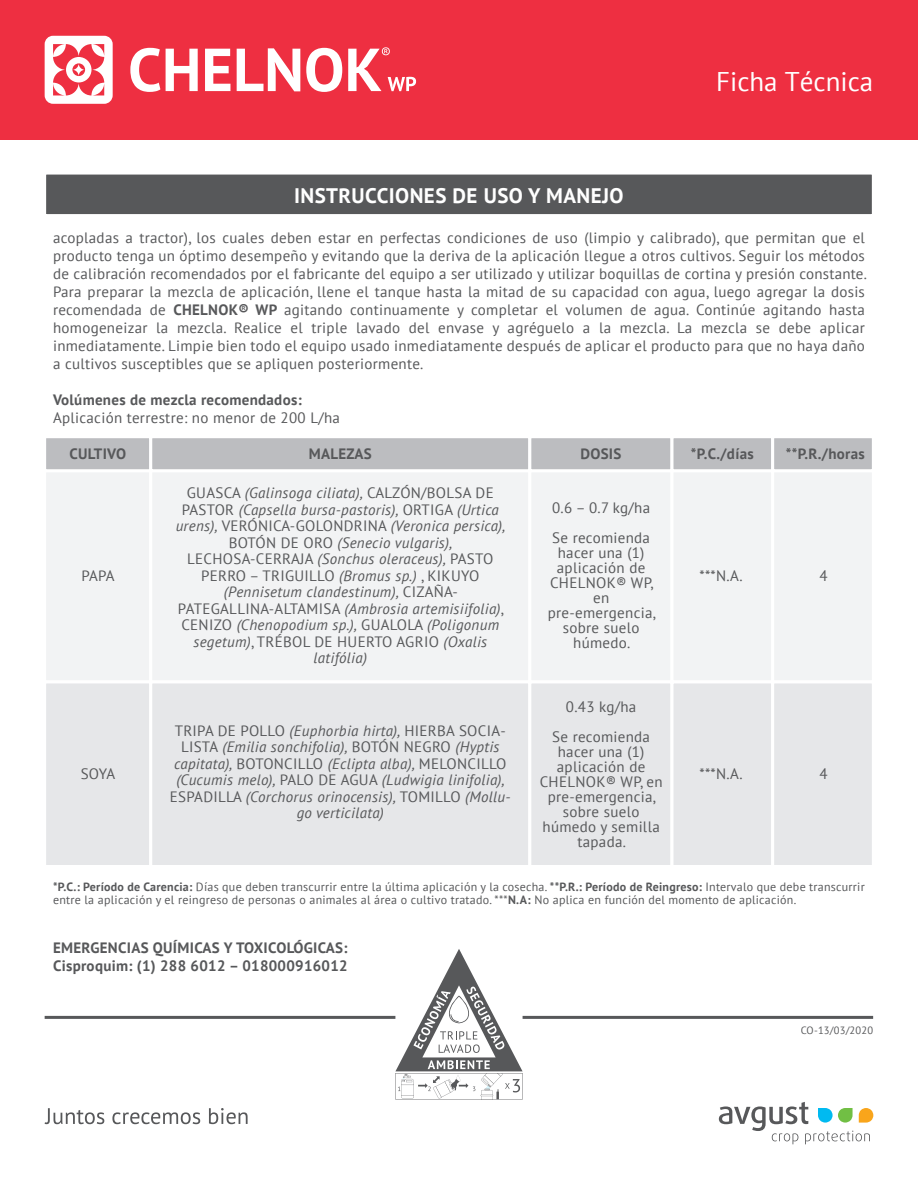
<style>
.page{position:relative;width:918px;height:1188px;background:#fff}
.page>*{position:absolute;margin:0;border:0;box-sizing:border-box;transform-origin:0 0}
.t1{font:27px "PT Sans";color:#fff}
.t2{font:700 21px "PT Sans";letter-spacing:.02em;color:#fff}
.t3{font:15px/15px "PT Sans";letter-spacing:.02em;color:#57585a;text-align:center}
.t4{font:italic 15px/16.5px "PT Sans";letter-spacing:.02em;color:#57585a;text-align:center}
.t5{font:700 15px/18px "PT Sans";letter-spacing:.02em;color:#57585a}
.t6{font:12px/13.5px "PT Sans";letter-spacing:.02em;color:#57585a}
.t7{font:10.5px "PT Sans";letter-spacing:.02em;color:#57585a}
.s1{font-weight:700}
.s2{font-style:normal}
</style>
<div class="page">
<div style="left:0;top:0;width:918px;height:139px;background:#ee2f41"></div>
<div style="left:46px;top:174px;width:826px;height:41px;background:#57585a"></div>
<svg style="left:719px;top:1102px;width:154px;height:42px"></svg>
<svg style="left:45px;top:1108px;width:59px;height:16px"></svg>
<svg style="left:112px;top:1112px;width:88px;height:12px"></svg>
<svg style="left:209px;top:1108px;width:39px;height:16px"></svg>
<svg style="left:395px;top:949px;width:128px;height:150px"></svg>
<hr style="left:45px;top:1016px;width:350px;height:3px;background:#57585a">
<hr style="left:523px;top:1016px;width:350px;height:3px;background:#57585a">
<div style="left:43px;top:469px;width:109px;height:214px;background:#f2f3f4;border:3px solid #fff"></div>
<div style="left:149px;top:469px;width:382px;height:214px;background:#f2f3f4;border:3px solid #fff"></div>
<div style="left:528px;top:469px;width:146px;height:214px;background:#f2f3f4;border:3px solid #fff"></div>
<div style="left:670px;top:469px;width:104px;height:214px;background:#f2f3f4;border:3px solid #fff"></div>
<div style="left:771px;top:469px;width:104px;height:214px;background:#f2f3f4;border:3px solid #fff"></div>
<div style="left:43px;top:680px;width:109px;height:188px;background:#e6e7e9;border:3px solid #fff"></div>
<div style="left:149px;top:680px;width:382px;height:188px;background:#e6e7e9;border:3px solid #fff"></div>
<div style="left:528px;top:680px;width:146px;height:188px;background:#e6e7e9;border:3px solid #fff"></div>
<div style="left:670px;top:680px;width:104px;height:188px;background:#e6e7e9;border:3px solid #fff"></div>
<div style="left:771px;top:680px;width:104px;height:188px;background:#e6e7e9;border:3px solid #fff"></div>
<div style="left:43px;top:435px;width:109px;height:37px;background:#bcbdc0;border:3px solid #fff"></div>
<div style="left:149px;top:435px;width:382px;height:37px;background:#bcbdc0;border:3px solid #fff"></div>
<div style="left:528px;top:435px;width:146px;height:37px;background:#bcbdc0;border:3px solid #fff"></div>
<div style="left:670px;top:435px;width:104px;height:37px;background:#bcbdc0;border:3px solid #fff"></div>
<div style="left:771px;top:435px;width:104px;height:37px;background:#bcbdc0;border:3px solid #fff"></div>
<svg style="left:45px;top:36px;width:68px;height:68px"></svg>
<svg style="left:130px;top:48px;width:30px;height:44px"></svg>
<svg style="left:166px;top:49px;width:32px;height:42px"></svg>
<svg style="left:205px;top:49px;width:25px;height:42px"></svg>
<svg style="left:237px;top:48px;width:63px;height:43px"></svg>
<svg style="left:306px;top:48px;width:36px;height:44px"></svg>
<svg style="left:348px;top:47px;width:68px;height:44px"></svg>
<h2 class="t2" style="left:294px;top:181px;width:331px">INSTRUCCIONES DE USO Y MANEJO</h2>
<h1 class="t1" style="left:716px;top:64px;width:159px">Ficha Técnica</h1>
<p class="t3" style="left:53px;top:229px;width:816px;line-height:18px;text-align:left">acopladas a tractor), los cuales deben estar en perfectas condiciones de uso (limpio y calibrado), que permitan que el producto tenga un óptimo desempeño y evitando que la deriva de la aplicación llegue a otros cultivos. Seguir los métodos de calibración recomendados por el fabricante del equipo a ser utilizado y utilizar boquillas de cortina y presión constante.<br>Para preparar la mezcla de aplicación, llene el tanque hasta la mitad de su capacidad con agua, luego agregar la dosis recomendada de <span class="s1">CHELNOK® WP</span> agitando continuamente y completar el volumen de agua. Continúe agitando hasta homogeneizar la mezcla. Realice el triple lavado del envase y agréguelo a la mezcla. La mezcla se debe aplicar inmediatamente. Limpie bien todo el equipo usado inmediatamente después de aplicar el producto para que no haya daño a cultivos susceptibles que se apliquen posteriormente.</p>
<p class="t5" style="left:53px;top:391px;width:250px">Volúmenes de mezcla recomendados:</p>
<p class="t3" style="left:53px;top:410px;width:288px">Aplicación terrestre: no menor de 200 L/ha</p>
<p class="t5" style="left:69px;top:445px;width:58px">CULTIVO</p>
<p class="t5" style="left:309px;top:445px;width:65px">MALEZAS</p>
<p class="t5" style="left:580px;top:445px;width:43px">DOSIS</p>
<p class="t5" style="left:691px;top:445px;width:64px">*P.C./días</p>
<p class="t5" style="left:786px;top:445px;width:81px">**P.R./horas</p>
<p class="t3" style="left:81px;top:568px;width:35px">PAPA</p>
<p class="t3" style="left:81px;top:766px;width:36px">SOYA</p>
<p class="t4" style="left:176px;top:484px;width:331px"><span class="s2">GUASCA</span> (Galinsoga ciliata), <span class="s2">CALZÓN/BOLSA DE PASTOR</span> (Capsella bursa-pastoris), <span class="s2">ORTIGA</span> (Urtica urens), <span class="s2">VERÓNICA-GOLONDRINA</span> (Veronica persica), <span class="s2">BOTÓN DE ORO</span> (Senecio vulgaris), <span class="s2">LECHOSA-CERRAJA</span> (Sonchus oleraceus), <span class="s2">PASTO PERRO – TRIGUILLO</span> (Bromus sp.) <span class="s2">, KIKUYO </span>(Pennisetum clandestinum), <span class="s2">CIZAÑA-PATEGALLINA-ALTAMISA</span> (Ambrosia artemisiifolia)<span class="s2">, CENIZO</span> (Chenopodium sp.), <span class="s2">GUALOLA</span> (Poligonum segetum)<span class="s2">, TRÉBOL DE HUERTO AGRIO</span> (Oxalis latifólia)</p>
<p class="t4" style="left:170px;top:722px;width:342px"><span class="s2">TRIPA DE POLLO</span> (Euphorbia hirta), <span class="s2">HIERBA SOCIA-LISTA</span> (Emilia sonchifolia), <span class="s2">BOTÓN NEGRO</span> (Hyptis capitata), <span class="s2">BOTONCILLO</span> (Eclipta alba), <span class="s2">MELONCILLO </span>(Cucumis melo), <span class="s2">PALO DE AGUA</span> (Ludwigia linifolia), <span class="s2">ESPADILLA</span> (Corchorus orinocensis), <span class="s2">TOMILLO</span> (Mollu&shy;go verticilata)</p>
<p class="t3" style="left:552px;top:492px;width:100px;line-height:30px;text-align:left">0.6 – 0.7 kg/ha<br>Se recomienda</p>
<p class="t3" style="left:548px;top:545px;width:109px">hacer una (1) aplicación de<br>CHELNOK® WP, en pre-emergencia, sobre suelo húmedo.</p>
<p class="t3" style="left:552px;top:691px;width:99px;line-height:30px">0.43 kg/ha<br>Se recomienda</p>
<p class="t3" style="left:540px;top:743px;width:124px">hacer una (1) aplicación de<br>CHELNOK® WP, en pre-emergencia, sobre suelo húmedo y semilla tapada.</p>
<p class="t3" style="left:699px;top:568px;width:45px">***N.A.</p>
<p class="t3" style="left:819px;top:568px;width:10px">4</p>
<p class="t3" style="left:699px;top:766px;width:45px">***N.A.</p>
<p class="t3" style="left:819px;top:766px;width:10px">4</p>
<p class="t6" style="left:53px;top:879px;width:813px"><span class="s1">*P.C.: Período de Carencia:</span> Días que deben transcurrir entre la última aplicación y la cosecha. <span class="s1">**P.R.: Período de Reingreso:</span> Intervalo que debe transcurrir entre la aplicación y el reingreso de personas o animales al área o cultivo tratado. ***<span class="s1">N.A:</span> No aplica en función del momento de aplicación.</p>
<p class="t5" style="left:53px;top:938px;width:296px">EMERGENCIAS QUÍMICAS Y TOXICOLÓGICAS:<br>Cisproquim: (1) 288 6012 – 018000916012</p>
<p class="t7" style="left:801px;top:1024px;width:74px">CO-13/03/2020</p>
</div>
